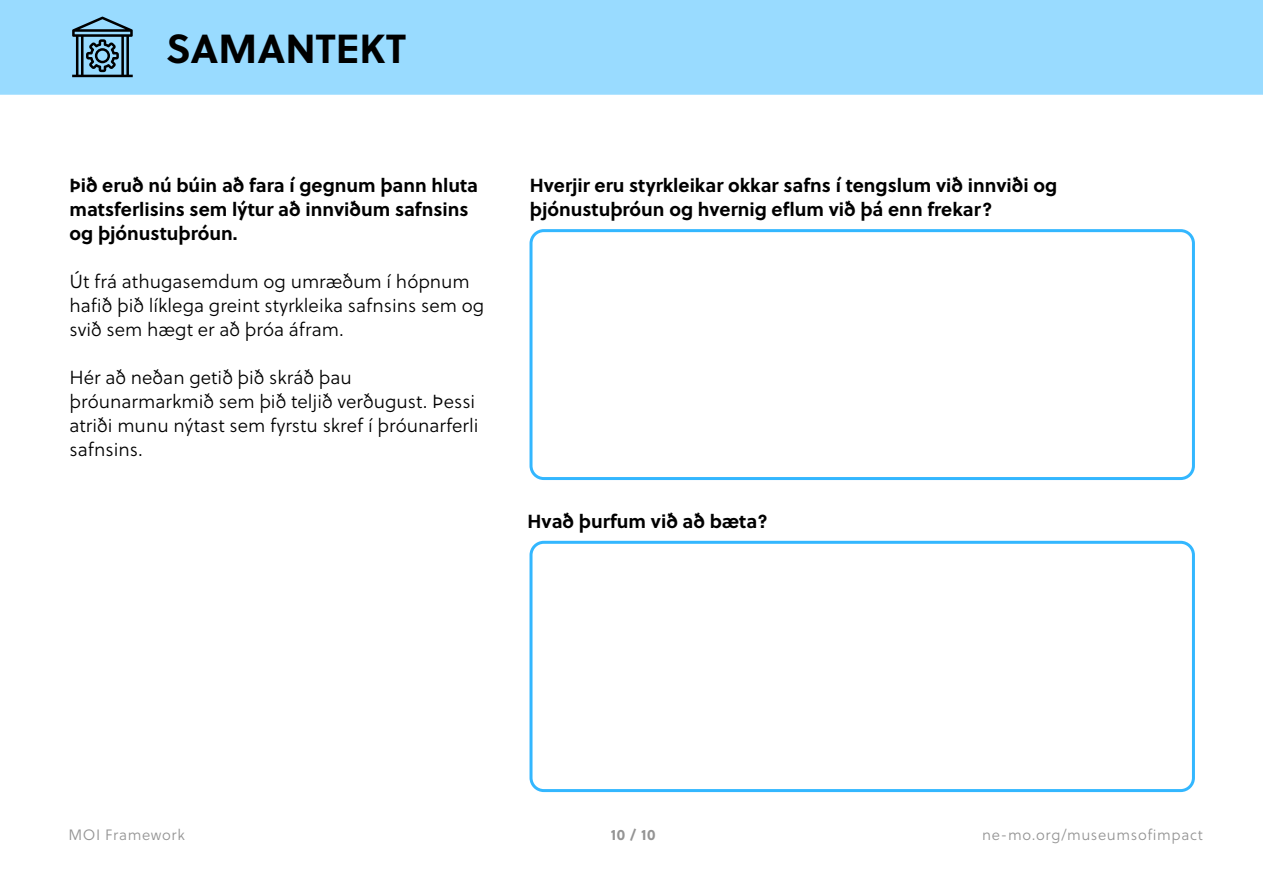
<style>
.page{position:relative;width:1263px;height:893px;background:#fff}
.page>*{position:absolute;margin:0;border:0;box-sizing:border-box;transform-origin:0 0}
.header_info{font:700 40.5px "Soleil";color:#000}
.para_12_6pt{font:18.9px/24px "Soleil Lt";color:#000}
.statements{font:700 18.9px/24px "Soleil";color:#000}
.para_12_6pt-2{font:700 18.9px/24px "Soleil";color:#000}
.t1{font:15px "Soleil Lt";letter-spacing:.04em;color:#949494}
.t2{font:700 15px "Soleil";color:#949494}
</style>
<div class="page">
<div style="left:0;top:0;width:1263px;height:95px;background:#99dbff"></div>
<div style="left:529px;top:229px;width:666px;height:251px;border:3px solid #33b7ff;border-radius:13px"></div>
<div style="left:529px;top:541px;width:666px;height:251px;border:3px solid #33b7ff;border-radius:13px"></div>
<svg style="left:72px;top:17px;width:61px;height:60px;background:#5e869d"></svg>
<h1 class="header_info" style="left:166px;top:17px;width:242px">SAMANTEKT</h1>
<p class="para_12_6pt-2" style="left:70px;top:172px;width:410px">Þið eruð nú búin að fara í gegnum þann hluta matsferlisins sem lýtur að innviðum safnsins og þjónustuþróun.</p>
<p class="para_12_6pt" style="left:70px;top:269px;width:416px">Út frá athugasemdum og umræðum í hópnum hafið þið líklega greint styrkleika safnsins sem og svið sem hægt er að þróa áfram.</p>
<p class="para_12_6pt" style="left:70px;top:365px;width:411px">Hér að neðan getið þið skráð þau þróunarmarkmið sem þið teljið verðugust. Þessi atriði munu nýtast sem fyrstu skref í þróunarferli safnsins.</p>
<p class="statements" style="left:530px;top:172px;width:529px">Hverjir eru styrkleikar okkar safns í tengslum við innviði og þjónustuþróun og hvernig eflum við þá enn frekar?</p>
<p class="statements" style="left:528px;top:508px;width:241px">Hvað þurfum við að bæta?</p>
<p class="t1" style="left:68px;top:824px;width:118px">MOI Framework</p>
<p class="t2" style="left:611px;top:823px;width:46px">10 / 10</p>
<p class="t1" style="left:982px;top:824px;width:222px">ne-mo.org/museumsofimpact</p>
</div>
